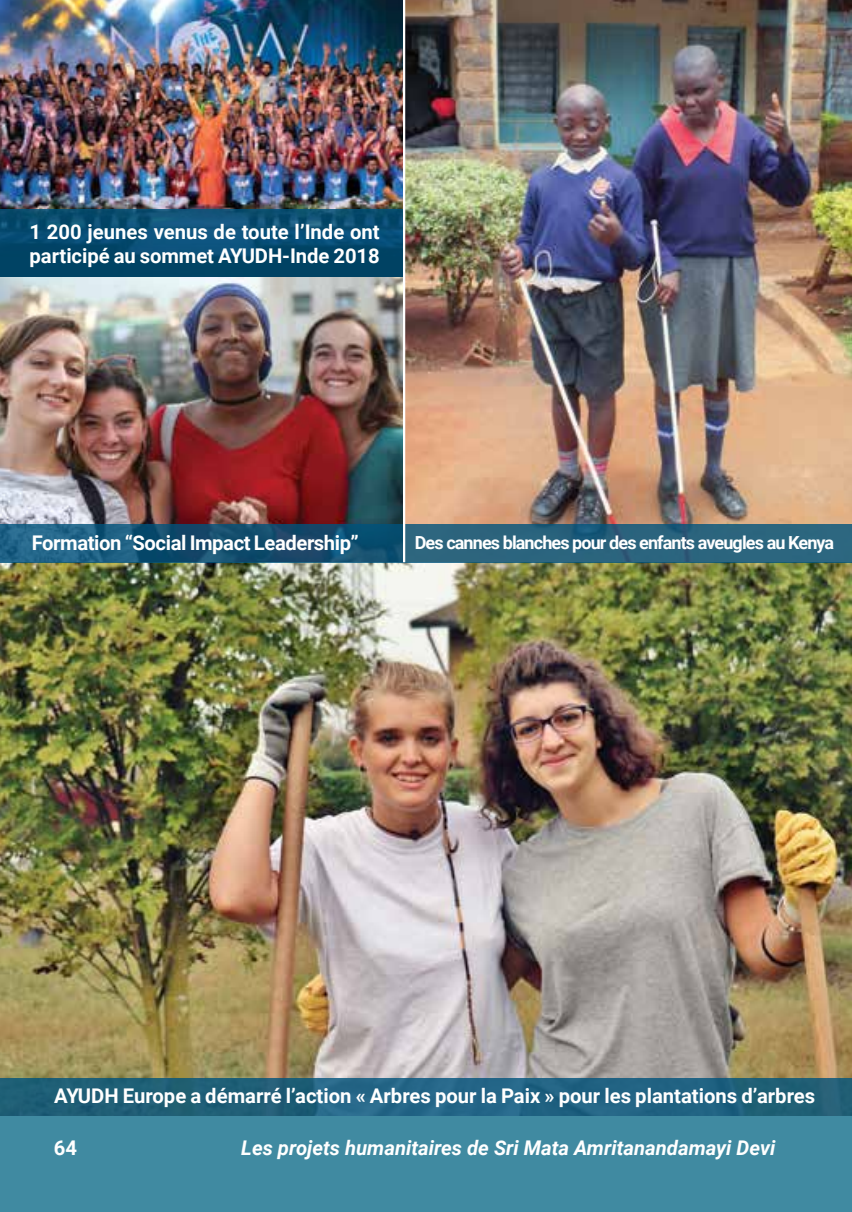
<style>
.page{position:relative;width:852px;height:1212px;background:#fff}
.page>*{position:absolute;margin:0;border:0;box-sizing:border-box;transform-origin:0 0}
.t1{font:700 20.25px/24.3px "Roboto";color:#fff}
.t2{font:italic 700 20.25px "Roboto";color:#fff}
.t3{font:700 20.25px "Roboto";letter-spacing:-.02em;color:#fff}
.t4{font:700 18px "Roboto";letter-spacing:-.05em;color:#fff}
</style>
<div class="page">
<img style="left:0;top:277px;width:403px;height:247px">
<img style="left:405px;top:0;width:446px;height:524px">
<img style="left:851px;top:0;width:1px;height:1078px">
<img style="left:0;top:0;width:403px;height:210px">
<img style="left:0;top:562px;width:851px;height:516px">
<svg style="left:0;top:1078px;width:851px;height:38px;background:#21617d"></svg>
<hr style="left:851px;top:1078px;width:1px;height:38px;background:#00537c">
<svg style="left:0;top:210px;width:403px;height:67px;background:#064a6e"></svg>
<svg style="left:0;top:524px;width:851px;height:38px;background:#215c79"></svg>
<div style="left:0;top:1116px;width:851px;height:96px;background:#408aa1"></div>
<hr style="left:851px;top:1116px;width:1px;height:96px;background:#408aa1">
<hr style="left:403px;top:0;width:2px;height:562px;background:#fff">
<p class="t1" style="left:30px;top:219px;width:351px">1 200 jeunes venus de toute l’Inde ont participé au sommet AYUDH-Inde 2018</p>
<p class="t1" style="left:88px;top:247px;width:228px">Children’s home in Kenya</p>
<p class="t3" style="left:32px;top:529px;width:328px">Formation “Social Impact Leadership”</p>
<p class="t4" style="left:415px;top:530px;width:421px">Des cannes blanches pour des enfants aveugles au Kenya</p>
<p class="t1" style="left:54px;top:1083px;width:762px">AYUDH Europe a démarré l’action « Arbres pour la Paix » pour les plantations d’arbres</p>
<p class="t1" style="left:54px;top:1135px;width:25px">64</p>
<p class="t2" style="left:241px;top:1134px;width:535px">Les projets humanitaires de Sri Mata Amritanandamayi Devi</p>
</div>
